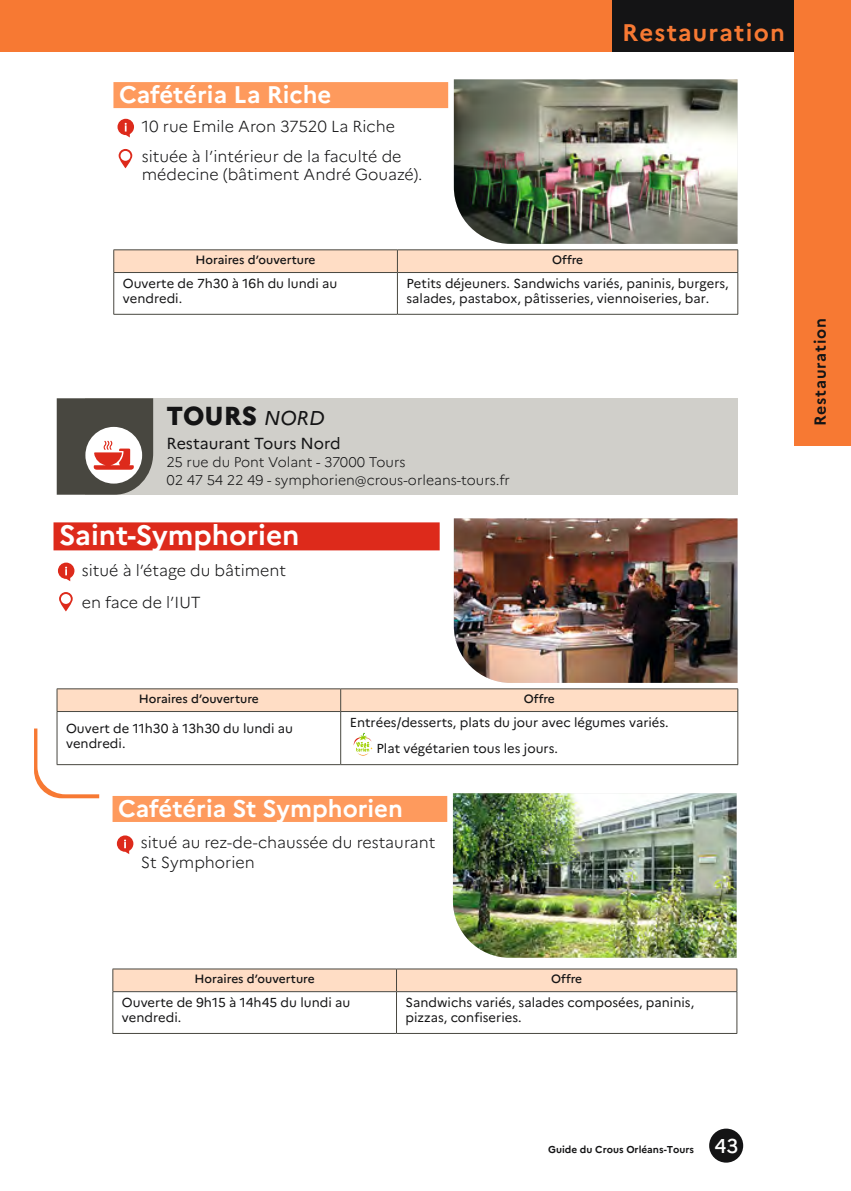
<style>
.page{position:relative;width:851px;height:1191px;background:#fff}
.page>*{position:absolute;margin:0;border:0;box-sizing:border-box;transform-origin:0 0}
.t1{font:700 28px "Marianne";color:#fff}
.t2{font:800 26px "Marianne";color:#141415}
.t3{font:700 24px "Marianne";color:#fff}
.t4{font:700 24px "Marianne";letter-spacing:.05em;color:#f77933}
.t5{font:300 16px/31.4px "Marianne";color:#141415}
.t6{font:16px "Marianne";color:#141415}
.t7{font:700 16px "Marianne";letter-spacing:.05em;color:#141415}
.t8{font:300 14px/18px "Marianne";color:#141415}
.t9{font:13px/15px "Marianne";color:#141415}
.t10{font:500 12px "Marianne";color:#141415}
.t11{font:700 10px "Marianne";color:#141415}
.s1{font-weight:400;font-style:italic;font-size:20px}
.s2{font-weight:500;font-size:20px;color:#fff}
</style>
<div class="page">
<div style="left:709px;top:1128px;width:34px;height:34px;background:#141415;border-radius:50%"></div>
<div style="left:53px;top:522px;width:386px;height:28px;background:#dd2a1b"></div>
<svg style="left:58px;top:562px;width:16px;height:19px"></svg>
<img style="left:454px;top:518px;width:283px;height:165px">
<hr style="left:57px;top:688px;width:283px;height:1px;background:#484740">
<hr style="left:340px;top:688px;width:398px;height:1px;background:#484740">
<svg style="left:34px;top:689px;width:704px;height:109px"></svg>
<svg style="left:59px;top:592px;width:14px;height:19px"></svg>
<div style="left:61px;top:594px;width:10px;height:10px;background:#fff;border-radius:50%"></div>
<img style="left:454px;top:79px;width:283px;height:165px">
<hr style="left:113px;top:314px;width:284px;height:1px;background:#484740">
<hr style="left:397px;top:314px;width:341px;height:1px;background:#484740">
<hr style="left:113px;top:249px;width:284px;height:1px;background:#484740">
<hr style="left:397px;top:249px;width:341px;height:1px;background:#484740">
<svg style="left:113px;top:250px;width:625px;height:64px"></svg>
<div style="left:113px;top:82px;width:335px;height:26px;background:#fe9a5d"></div>
<svg style="left:117px;top:119px;width:17px;height:18px"></svg>
<svg style="left:119px;top:149px;width:13px;height:19px"></svg>
<div style="left:120px;top:151px;width:10px;height:10px;background:#fff;border-radius:50%"></div>
<img style="left:453px;top:793px;width:283px;height:164px">
<hr style="left:112px;top:1033px;width:284px;height:1px;background:#484740">
<hr style="left:396px;top:1033px;width:341px;height:1px;background:#484740">
<hr style="left:112px;top:968px;width:284px;height:1px;background:#484740">
<hr style="left:396px;top:968px;width:341px;height:1px;background:#484740">
<svg style="left:112px;top:969px;width:625px;height:64px"></svg>
<div style="left:112px;top:796px;width:335px;height:26px;background:#fe9a5d"></div>
<svg style="left:117px;top:835px;width:16px;height:19px"></svg>
<div style="left:0;top:0;width:850px;height:51px;background:#f77933"></div>
<div style="left:794px;top:0;width:56px;height:446px;background:#f77933"></div>
<div style="left:612px;top:0;width:182px;height:51px;background:#141415"></div>
<div style="left:85px;top:398px;width:652px;height:97px;background:#d0cfca"></div>
<svg style="left:57px;top:398px;width:96px;height:97px;background:#7c6f69"></svg>
<h3 class="t3" style="left:119px;top:80px;width:214px">Cafétéria La Riche</h3>
<p class="t5" style="left:142px;top:112px;width:261px;line-height:29.4px">10 rue Emile Aron 37520 La Riche située à l’intérieur de la faculté de</p>
<p class="t5" style="left:142px;top:158px;width:282px">médecine (bâtiment André Gouazé).</p>
<h3 class="t4" style="left:622px;top:17px;width:164px">Restauration</h3>
<p class="t10" style="left:195px;top:253px;width:121px">Horaires d’ouverture</p>
<p class="t10" style="left:552px;top:253px;width:33px">Offre</p>
<p class="t9" style="left:123px;top:276px;width:216px">Ouverte de 7h30 à 16h du lundi au vendredi.</p>
<p class="t9" style="left:406px;top:276px;width:324px">Petits déjeuners. Sandwichs variés, paninis, burgers, salades, pastabox, pâtisseries, viennoiseries, bar.</p>
<h2 class="t2" style="left:166px;top:400px;width:159px">TOURS <span class="s1">NORD</span></h2>
<p class="t6" style="left:166px;top:433px;width:175px">Restaurant Tours Nord</p>
<p class="t8" style="left:166px;top:453px;width:345px">25 rue du Pont Volant - 37000 Tours<br>02 47 54 22 49 - symphorien@crous-orleans-tours.fr</p>
<h1 class="t1" style="left:59px;top:518px;width:242px">Saint-Symphorien</h1>
<p class="t5" style="left:82px;top:555px;width:206px">situé à l’étage du bâtiment en face de l’IUT</p>
<p class="t7" style="left:810px;top:426px;width:110px;rotate:-90deg">Restauration</p>
<p class="t10" style="left:139px;top:691px;width:121px">Horaires d’ouverture</p>
<p class="t10" style="left:523px;top:691px;width:33px">Offre</p>
<p class="t9" style="left:66px;top:720px;width:228px">Ouvert de 11h30 à 13h30 du lundi au vendredi.</p>
<p class="t9" style="left:376px;top:709px;width:294px;line-height:26.4px;text-indent:-27px">Entrées/desserts, plats du jour avec légumes variés.<br>Plat végétarien tous les jours.</p>
<h3 class="t3" style="left:118px;top:793px;width:286px">Cafétéria St Symphorien</h3>
<p class="t5" style="left:141px;top:832px;width:296px;line-height:20px">situé au rez-de-chaussée du restaurant<br>St Symphorien</p>
<p class="t10" style="left:195px;top:971px;width:121px">Horaires d’ouverture</p>
<p class="t10" style="left:551px;top:971px;width:33px">Offre</p>
<p class="t9" style="left:122px;top:995px;width:230px">Ouverte de 9h15 à 14h45 du lundi au vendredi.</p>
<p class="t9" style="left:405px;top:995px;width:290px">Sandwichs variés, salades composées, paninis, pizzas, confiseries.</p>
<p class="t11" style="left:548px;top:1143px;width:192px">Guide du Crous Orléans-Tours <span class="s2">43</span></p>
</div>
